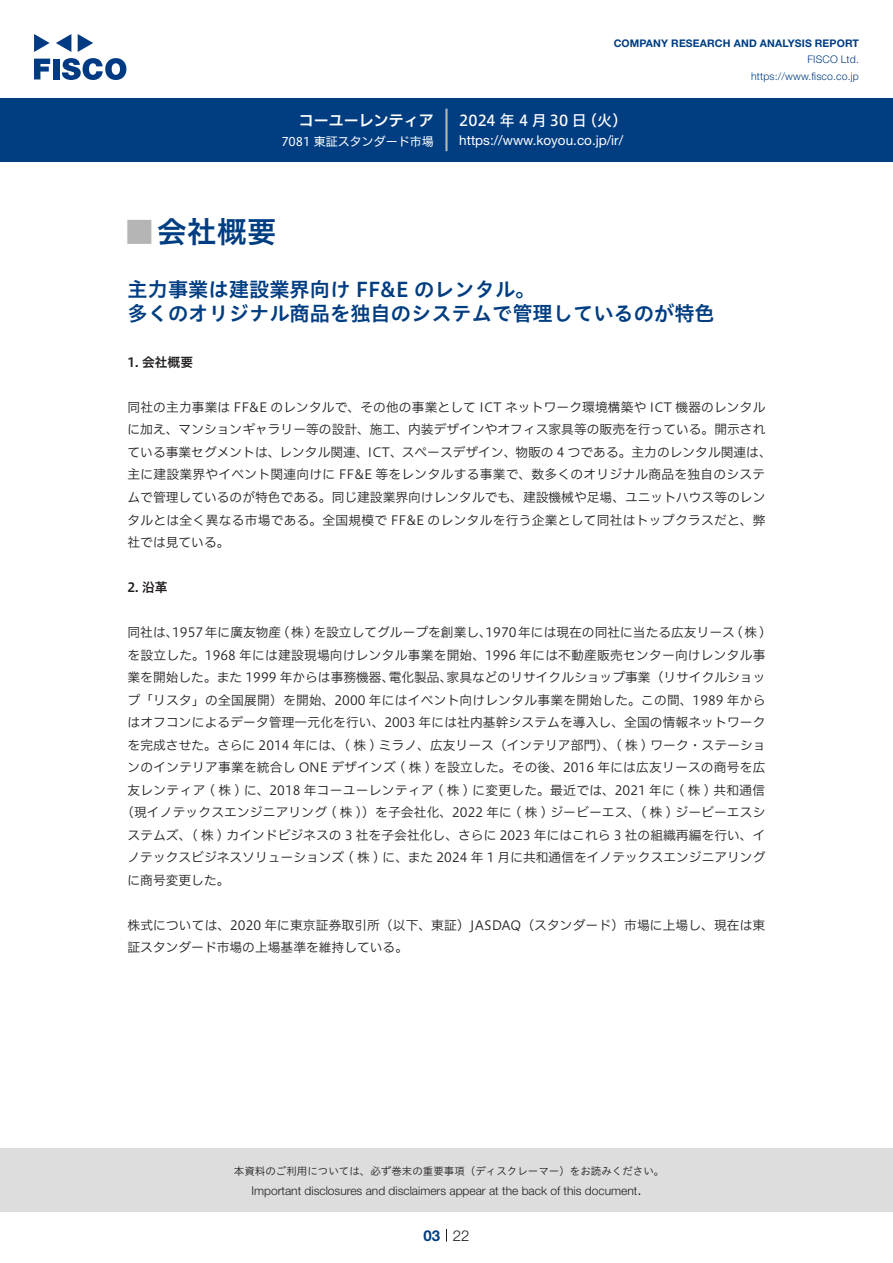
<style>
.page{position:relative;width:893px;height:1263px;background:#fff}
.page>*{position:absolute;margin:0;border:0;box-sizing:border-box;transform-origin:0 0}
.t1{font:30px "Hiragino UD Sans Std N W6";color:#003d81}
.t2{font:24px "Hiragino UD Sans Std N W6";color:#b5b5b6}
.中タイトル{font:20.25px/24px "Hiragino UD Sans Std W6";color:#003d81}
.t3{font:15px "Hiragino UD Sans F Std N W5";letter-spacing:.01em;color:#fff}
.t4{font:15px "Hiragino UD Sans F Std N W6";color:#fff}
.t5{font:300 15px "Helvetica Neue LT Std";color:#231f20}
.t6{font:700 15px "Helvetica Neue LT Std";color:#003d81}
.t7{font:13.5px "Helvetica Neue LT Std";color:#fff}
.本文{font:12.75px/22.5px "Hiragino UD Sans F Std N W3";letter-spacing:.005em;color:#231f20}
.小タイトル{font:12.75px "Hiragino UD Sans F Std N W6";color:#231f20}
.t8{font:300 12px "Helvetica Neue LT Std";color:#231f20}
.t9{font:12px "Hiragino UD Sans F Std N W4";color:#fff}
.t10{font:10.5px "Hiragino UD Sans Std W3";color:#231f20}
.t11{font:700 10.5px "Helvetica Neue LT Std";letter-spacing:.015em;color:#003d81}
.t12{font:300 10.5px/16.5px "Helvetica Neue LT Std";letter-spacing:.015em;color:#003d81;text-align:right}
</style>
<div class="page">
<div style="left:0;top:1148px;width:893px;height:64px;background:#ddd"></div>
<svg style="left:34px;top:59px;width:16px;height:20px"></svg>
<div style="left:53px;top:59px;width:6px;height:20px;background:#003a83"></div>
<svg style="left:62px;top:58px;width:64px;height:22px"></svg>
<svg style="left:34px;top:34px;width:16px;height:18px"></svg>
<svg style="left:78px;top:34px;width:15px;height:18px"></svg>
<svg style="left:56px;top:34px;width:15px;height:18px"></svg>
<div style="left:0;top:98px;width:893px;height:64px;background:#003d81"></div>
<hr style="left:445px;top:109px;width:3px;height:42px;background:#b5b5b6">
<svg style="left:446px;top:1229px;width:1px;height:13px"></svg>
<p class="t4" style="left:299px;top:109px;width:137px">コーユーレンティア</p>
<p class="t9" style="left:281px;top:132px;width:154px">7081 東証スタンダード市場</p>
<p class="t11" style="left:614px;top:37px;width:247px">COMPANY RESEARCH AND ANALYSIS REPORT</p>
<p class="t12" style="left:751px;top:51px;width:109px">FISCO Ltd. https://www.fisco.co j p.</p>
<p class="t3" style="left:582px;top:109px;width:47px">（火(</p>
<p class="t3" style="left:459px;top:109px;width:129px">2024 年 4 月30 日</p>
<p class="t7" style="left:459px;top:132px;width:165px">https://www.koyou. c o j p. /i r/</p>
<p class="t1" style="left:157px;top:209px;width:121px">会社概要</p>
<p class="t2" style="left:128px;top:213px;width:25px">█</p>
<p class="中タイトル" style="left:128px;top:276px;width:589px">主力事業は建設業界向け FF&amp;E のレンタル。<br>多くのオリジナル商品を独自のシステムで管理しているのが特色</p>
<p class="小タイトル" style="left:128px;top:352px;width:67px">1. 会社概要</p>
<p class="本文" style="left:128px;top:395px;width:646px">同社の主力事業は FF&amp;E のレンタルで、その他の事業として ICT ネットワーク環境構築や ICT 機器のレンタルに加え、マンションギャラリー等の設計、施工、内装デザインやオフィス家具等の販売を行っている。開示されている事業セグメントは、レンタル関連、ICT、スペースデザイン、物販の 4 つである。主力のレンタル関連は、主に建設業界やイベント関連向けに FF&amp;E 等をレンタルする事業で、数多くのオリジナル商品を独自のシステムで管理しているのが特色である。同じ建設業界向けレンタルでも、建設機械や足場、ユニットハウス等のレンタルとは全く異なる市場である。全国規模で FF&amp;E のレンタルを行う企業として同社はトップクラスだと、弊社では見ている。</p>
<p class="小タイトル" style="left:128px;top:577px;width:42px">2. 沿革</p>
<p class="本文" style="left:486px;top:620px;width:281px">1970年には現在の同社に当たる広友リース(株(</p>
<p class="本文" style="left:172px;top:620px;width:321px">1957年に廣友物産(株)を設立してグループを創業し、</p>
<p class="本文" style="left:128px;top:620px;width:52px">同社は、</p>
<p class="本文" style="left:128px;top:643px;width:639px">を設立した。1968 年には建設現場向けレンタル事業を開始、1996 年には不動産販売センター向けレンタル事</p>
<p class="本文" style="left:447px;top:665px;width:320px">家具などのリサイクルショップ事業（リサイクルショッ</p>
<p class="本文" style="left:128px;top:665px;width:268px">業を開始した。また 1999 年からは事務機器、</p>
<p class="本文" style="left:128px;top:688px;width:639px">プ「リスタ」の全国展開）を開始、2000 年にはイベント向けレンタル事業を開始した。この間、1989 年から</p>
<p class="本文" style="left:128px;top:710px;width:639px">はオフコンによるデータ管理一元化を行い、2003 年には社内基幹システムを導入し、全国の情報ネットワーク</p>
<p class="本文" style="left:128px;top:733px;width:639px">を完成させた。さらに 2014 年には、( 株 ) ミラノ、広友リース（インテリア部門）、 ( 株 ) ワーク・ステーショ</p>
<p class="本文" style="left:128px;top:755px;width:639px">ンのインテリア事業を統合し ONE デザインズ ( 株 ) を設立した。その後、2016 年には広友リースの商号を広</p>
<p class="本文" style="left:128px;top:778px;width:639px">友レンティア ( 株 ) に、2018 年コーユーレンティア ( 株 ) に変更した。最近では、2021 年に ( 株 ) 共和通信</p>
<p class="本文" style="left:121px;top:800px;width:646px">（現イノテックスエンジニアリング ( 株 )）を子会社化、2022 年に ( 株 ) ジービーエス、( 株 ) ジービーエスシ</p>
<p class="本文" style="left:128px;top:823px;width:639px">ステムズ、( 株 ) カインドビジネスの 3 社を子会社化し、さらに 2023 年にはこれら 3 社の組織再編を行い、イ</p>
<p class="本文" style="left:128px;top:845px;width:639px">ノテックスビジネスソリューションズ ( 株 ) に、また 2024 年 1 月に共和通信をイノテックスエンジニアリング</p>
<p class="本文" style="left:128px;top:868px;width:103px">に商号変更した。</p>
<p class="本文" style="left:128px;top:913px;width:639px">株式については、2020 年に東京証券取引所（以下、東証）JASDAQ（スタンダード）市場に上場し、現在は東証スタンダード市場の上場基準を維持している。</p>
<p class="本文" style="left:389px;top:665px;width:65px">電化製品、</p>
<p class="t10" style="left:234px;top:1163px;width:432px">本資料のご利用については、必ず巻末の重要事項（ディスクレーマー）をお読みください。</p>
<p class="t5" style="left:637px;top:1180px;width:6px">.</p>
<p class="t8" style="left:251px;top:1183px;width:387px">Important disclosures and disclaimers appear at the back of this document</p>
<p class="t6" style="left:423px;top:1226px;width:18px">03</p>
<p class="t5" style="left:453px;top:1226px;width:18px">22</p>
</div>
